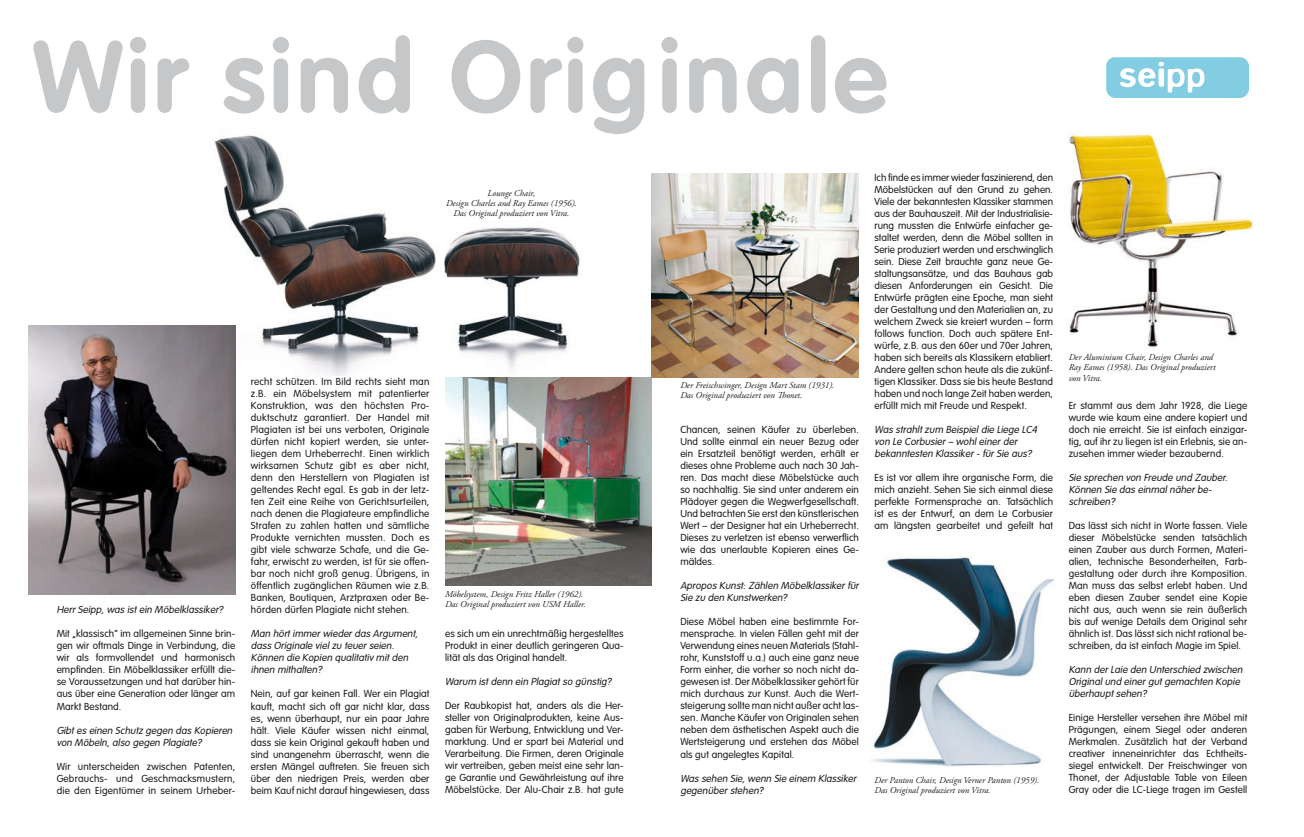
<style>
.page{position:relative;width:1304px;height:837px;background:#fff}
.page>*{position:absolute;margin:0;border:0;box-sizing:border-box;transform-origin:0 0}
.t1{font:700 100px "VAG Rounded";letter-spacing:.045em;color:#c6c7c9}
.t2{font:300 10px/12px "VAG Rounded";letter-spacing:.01em;color:#1a171c;text-align:justify}
.t3{font:italic 300 10px/12px "VAG Rounded";color:#1a171c}
.t4{font:italic 9px/10px "Adobe Garamond Pro";color:#1a171c}
</style>
<div class="page">
<img style="left:445px;top:377px;width:207px;height:208px">
<img style="left:652px;top:173px;width:207px;height:204px">
<img style="left:1068px;top:133px;width:185px;height:215px">
<img style="left:214px;top:135px;width:366px;height:240px">
<img style="left:28px;top:325px;width:207px;height:269px">
<img style="left:871px;top:556px;width:183px;height:210px">
<img style="left:1107px;top:57px;width:142px;height:40px">
<h1 class="t1" style="left:33px;top:18px;width:856px">Wir sind Originale</h1>
<p class="t4" style="left:446px;top:188px;width:132px;text-align:center">Lounge Chair,<br>Design Charles and Ray Eames (1956).<br>Das Original produziert von Vitra.</p>
<p class="t3" style="left:57px;top:603px;width:170px">Herr Seipp, was ist ein Möbelklassiker?</p>
<p class="t2" style="left:57px;top:627px;width:180px">Mit „klassisch“ im allgemeinen Sinne brin&shy;gen wir oftmals Dinge in Verbindung, die wir als formvollendet und harmonisch empfinden. Ein Möbelklassiker erfüllt die&shy;se Voraussetzungen und hat darüber hin&shy;aus über eine Generation oder länger am Markt Bestand.</p>
<p class="t3" style="left:57px;top:723px;width:179px">Gibt es einen Schutz gegen das Kopieren von Möbeln, also gegen Plagiate?</p>
<p class="t2" style="left:57px;top:759px;width:180px">Wir unterscheiden zwischen Patenten, Gebrauchs- und Geschmacksmustern, die den Eigentümer in seinem Urheber-</p>
<p class="t2" style="left:251px;top:375px;width:180px">recht schützen. Im Bild rechts sieht man z.B. ein Möbelsystem mit patentierter Konstruktion, was den höchsten Pro&shy;duktschutz garantiert. Der Handel mit Plagiaten ist bei uns verboten, Originale dürfen nicht kopiert werden, sie unter&shy;liegen dem Urheberrecht. Einen wirklich wirksamen Schutz gibt es aber nicht, denn den Herstellern von Plagiaten ist geltendes Recht egal. Es gab in der letz&shy;ten Zeit eine Reihe von Gerichtsurteilen, nach denen die Plagiateure empfindliche Strafen zu zahlen hatten und sämtliche Produkte vernichten mussten. Doch es gibt viele schwarze Schafe, und die Ge&shy;fahr, erwischt zu werden, ist für sie offen&shy;bar noch nicht groß genug. Übrigens, in öffentlich zugänglichen Räumen wie z.B.<br>Banken, Boutiquen, Arztpraxen oder Be&shy;hörden dürfen Plagiate nicht stehen.</p>
<p class="t3" style="left:251px;top:627px;width:171px">Man hört immer wieder das Argument, dass Originale viel zu teuer seien.<br>Können die Kopien qualitativ mit den ihnen mithalten?</p>
<p class="t2" style="left:251px;top:687px;width:180px">Nein, auf gar keinen Fall. Wer ein Plagiat kauft, macht sich oft gar nicht klar, dass es, wenn überhaupt, nur ein paar Jahre hält. Viele Käufer wissen nicht einmal, dass sie kein Original gekauft haben und sind unangenehm überrascht, wenn die ersten Mängel auftreten. Sie freuen sich über den niedrigen Preis, werden aber beim Kauf nicht darauf hingewiesen, dass</p>
<p class="t4" style="left:445px;top:589px;width:142px">Möbelsystem, Design Fritz Haller (1962).<br>Das Original produziert von USM Haller.</p>
<p class="t2" style="left:445px;top:627px;width:180px">es sich um ein unrechtmäßig hergestelltes Produkt in einer deutlich geringeren Qua&shy;lität als das Original handelt.</p>
<p class="t3" style="left:445px;top:675px;width:170px">Warum ist denn ein Plagiat so günstig?</p>
<p class="t2" style="left:445px;top:699px;width:180px">Der Raubkopist hat, anders als die Her&shy;steller von Originalprodukten, keine Aus&shy;gaben für Werbung, Entwicklung und Ver&shy;marktung. Und er spart bei Material und Verarbeitung. Die Firmen, deren Originale wir vertreiben, geben meist eine sehr lan&shy;ge Garantie und Gewährleistung auf ihre Möbelstücke. Der Alu-Chair z.B. hat gute</p>
<p class="t4" style="left:680px;top:380px;width:156px">Der Freischwinger, Design Mart Stam (1931).<br>Das Original produziert von Thonet.</p>
<p class="t2" style="left:680px;top:423px;width:180px">Chancen, seinen Käufer zu überleben.<br>Und sollte einmal ein neuer Bezug oder ein Ersatzteil benötigt werden, erhält er dieses ohne Probleme auch nach 30 Jah&shy;ren. Das macht diese Möbelstücke auch so nachhaltig. Sie sind unter anderem ein Plädoyer gegen die Wegwerfgesellschaft.<br>Und betrachten Sie erst den künstlerischen Wert – der Designer hat ein Urheberrecht.<br>Dieses zu verletzen ist ebenso verwerflich wie das unerlaubte Kopieren eines Ge&shy;mäldes.</p>
<p class="t3" style="left:680px;top:579px;width:182px">Apropos Kunst: Zählen Möbelklassiker für<br>Sie zu den Kunstwerken?</p>
<p class="t2" style="left:680px;top:615px;width:180px">Diese Möbel haben eine bestimmte For&shy;mensprache. In vielen Fällen geht mit der Verwendung eines neuen Materials (Stahl&shy;rohr, Kunststoff u.a.) auch eine ganz neue Form einher, die vorher so noch nicht da&shy;gewesen ist. Der Möbelklassiker gehört für mich durchaus zur Kunst. Auch die Wert&shy;steigerung sollte man nicht außer acht las&shy;sen. Manche Käufer von Originalen sehen neben dem ästhetischen Aspekt auch die Wertsteigerung und erstehen das Möbel als gut angelegtes Kapital.</p>
<p class="t3" style="left:680px;top:771px;width:179px">Was sehen Sie, wenn Sie einem Klassiker gegenüber stehen?</p>
<p class="t2" style="left:874px;top:171px;width:180px">Ich finde es immer wieder faszinierend, den Möbelstücken auf den Grund zu gehen.<br>Viele der bekanntesten Klassiker stammen aus der Bauhauszeit. Mit der Industrialisie&shy;rung mussten die Entwürfe einfacher ge&shy;staltet werden, denn die Möbel sollten in Serie produziert werden und erschwinglich sein. Diese Zeit brauchte ganz neue Ge&shy;staltungsansätze, und das Bauhaus gab diesen Anforderungen ein Gesicht. Die Entwürfe prägten eine Epoche, man sieht der Gestaltung und den Materialien an, zu welchem Zweck sie kreiert wurden – form follows function. Doch auch spätere Ent&shy;würfe, z.B. aus den 60er und 70er Jahren, haben sich bereits als Klassikern etabliert.<br>Andere gelten schon heute als die zukünf&shy;tigen Klassiker. Dass sie bis heute Bestand haben und noch lange Zeit haben werden, erfüllt mich mit Freude und Respekt.</p>
<p class="t3" style="left:874px;top:423px;width:166px">Was strahlt zum Beispiel die Liege LC4 von Le Corbusier – wohl einer der bekanntesten Klassiker - für Sie aus?</p>
<p class="t2" style="left:874px;top:471px;width:180px">Es ist vor allem ihre organische Form, die mich anzieht. Sehen Sie sich einmal diese perfekte Formensprache an. Tatsächlich ist es der Entwurf, an dem Le Corbusier am längsten gearbeitet und gefeilt hat</p>
<p class="t4" style="left:874px;top:775px;width:166px">Der Panton Chair, Design Verner Panton (1959).<br>Das Original produziert von Vitra.</p>
<p class="t4" style="left:1069px;top:353px;width:148px">Der Aluminium Chair, Design Charles and<br>Ray Eames (1958). Das Original produziert von Vitra.</p>
<p class="t2" style="left:1069px;top:399px;width:180px">Er stammt aus dem Jahr 1928, die Liege wurde wie kaum eine andere kopiert und doch nie erreicht. Sie ist einfach einzigar&shy;tig, auf ihr zu liegen ist ein Erlebnis, sie an&shy;zusehen immer wieder bezaubernd.</p>
<p class="t3" style="left:1069px;top:471px;width:162px">Sie sprechen von Freude und Zauber.<br>Können Sie das einmal näher be&shy;schreiben?</p>
<p class="t2" style="left:1069px;top:519px;width:180px">Das lässt sich nicht in Worte fassen. Viele dieser Möbelstücke senden tatsächlich einen Zauber aus durch Formen, Materi&shy;alien, technische Besonderheiten, Farb&shy;gestaltung oder durch ihre Komposition.<br>Man muss das selbst erlebt haben. Und eben diesen Zauber sendet eine Kopie nicht aus, auch wenn sie rein äußerlich bis auf wenige Details dem Original sehr ähnlich ist. Das lässt sich nicht rational be&shy;schreiben, da ist einfach Magie im Spiel.</p>
<p class="t3" style="left:1069px;top:663px;width:177px">Kann der Laie den Unterschied zwischen<br>Original und einer gut gemachten Kopie überhaupt sehen?</p>
<p class="t2" style="left:1069px;top:711px;width:180px">Einige Hersteller versehen ihre Möbel mit Prägungen, einem Siegel oder anderen Merkmalen. Zusätzlich hat der Verband creativer inneneinrichter das Echtheits&shy;siegel entwickelt. Der Freischwinger von Thonet, der Adjustable Table von Eileen Gray oder die LC-Liege tragen im Gestell</p>
</div>
